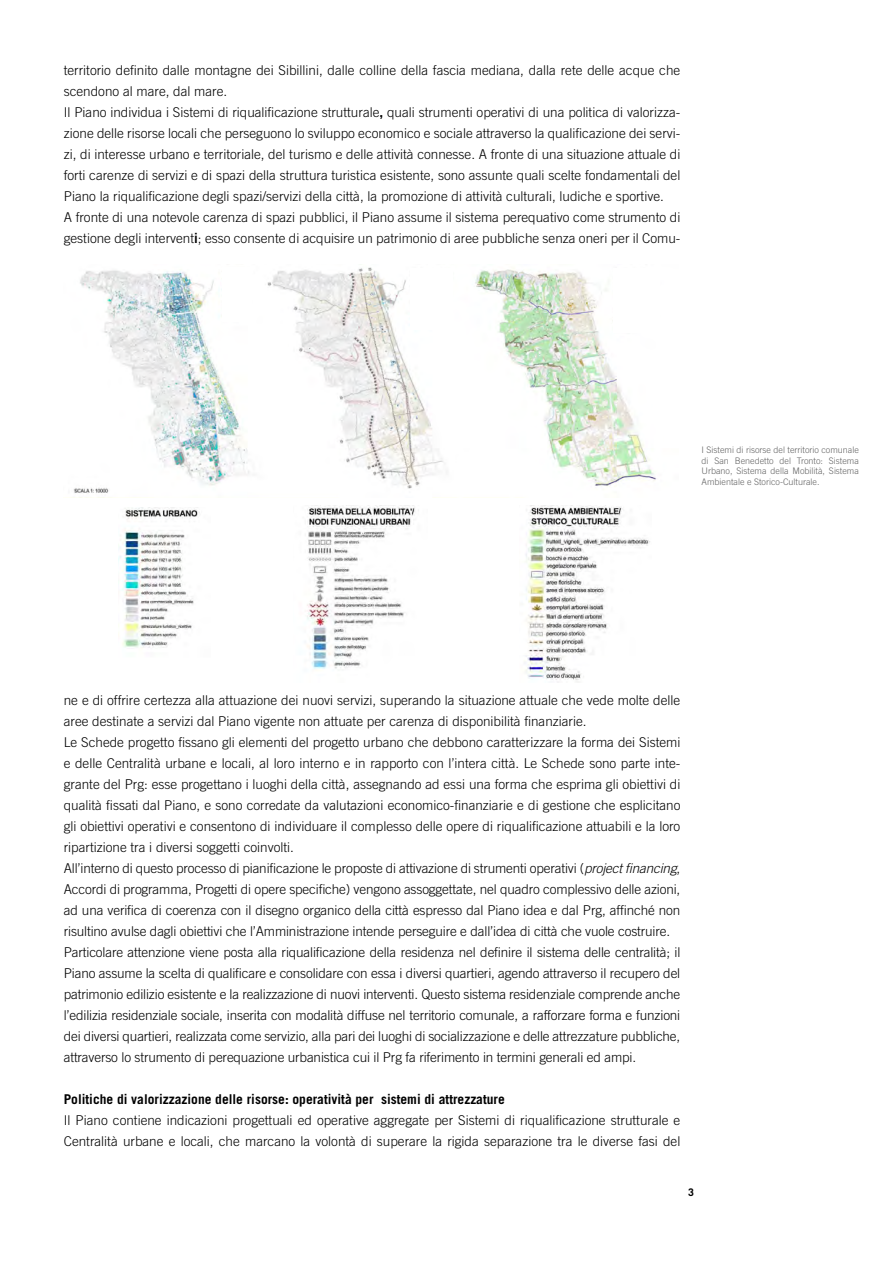
<style>
.page{position:relative;width:893px;height:1263px;background:#fff}
.page>*{position:absolute;margin:0;border:0;box-sizing:border-box;transform-origin:0 0}
.t1{font:300 13.5px/21px "Trade Gothic";color:#000}
.t2{font:700 13.5px "Trade Gothic";color:#000}
.t3{font:700 10.5px "Trade Gothic";color:#000}
.t4{font:300 9px/10.5px "Trade Gothic";color:#636363;text-align:justify}
.s1{font-weight:700}
.s2{font-style:italic}
</style>
<div class="page">
<img style="left:119px;top:507px;width:81px;height:141px">
<img style="left:73px;top:267px;width:584px;height:226px">
<div style="left:223px;top:267px;width:29px;height:55px;background:#fff"></div>
<div style="left:410px;top:268px;width:43px;height:61px;background:#fff"></div>
<div style="left:613px;top:269px;width:47px;height:64px;background:#fff"></div>
<img style="left:307px;top:506px;width:112px;height:163px">
<img style="left:525px;top:506px;width:125px;height:176px">
<p class="t1" style="left:64px;top:60px;width:618px">territorio definito dalle montagne dei Sibillini, dalle colline della fascia mediana, dalla rete delle acque che scendono al mare, dal mare.<br>Il Piano individua i Sistemi di riqualificazione strutturale<span class="s1">,</span> quali strumenti operativi di una politica di valorizza&shy;zione delle risorse locali che perseguono lo sviluppo economico e sociale attraverso la qualificazione dei servi&shy;zi, di interesse urbano e territoriale, del turismo e delle attività connesse. A fronte di una situazione attuale di forti carenze di servizi e di spazi della struttura turistica esistente, sono assunte quali scelte fondamentali del Piano la riqualificazione degli spazi/servizi della città, la promozione di attività culturali, ludiche e sportive.<br>A fronte di una notevole carenza di spazi pubblici, il Piano assume il sistema perequativo come strumento di gestione degli intervent<span class="s1">i</span>; esso consente di acquisire un patrimonio di aree pubbliche senza oneri per il Comu-</p>
<p class="t4" style="left:702px;top:444px;width:159px">I Sistemi di risorse del territorio comunale di San Benedetto del Tronto: Sistema Urbano, Sistema della Mobilità, Sistema Ambientale e Storico-Culturale.</p>
<p class="t1" style="left:64px;top:690px;width:618px">ne e di offrire certezza alla attuazione dei nuovi servizi, superando la situazione attuale che vede molte delle aree destinate a servizi dal Piano vigente non attuate per carenza di disponibilità finanziarie.<br>Le Schede progetto fissano gli elementi del progetto urbano che debbono caratterizzare la forma dei Sistemi e delle Centralità urbane e locali, al loro interno e in rapporto con l’intera città. Le Schede sono parte inte&shy;grante del Prg: esse progettano i luoghi della città, assegnando ad essi una forma che esprima gli obiettivi di qualità fissati dal Piano, e sono corredate da valutazioni economico-finanziarie e di gestione che esplicitano gli obiettivi operativi e consentono di individuare il complesso delle opere di riqualificazione attuabili e la loro ripartizione tra i diversi soggetti coinvolti.<br>All’interno di questo processo di pianificazione le proposte di attivazione di strumenti operativi (<span class="s2">project financing</span>, Accordi di programma, Progetti di opere specifiche) vengono assoggettate, nel quadro complessivo delle azioni, ad una verifica di coerenza con il disegno organico della città espresso dal Piano idea e dal Prg, affinché non risultino avulse dagli obiettivi che l’Amministrazione intende perseguire e dall’idea di città che vuole costruire.<br>Particolare attenzione viene posta alla riqualificazione della residenza nel definire il sistema delle centralità; il Piano assume la scelta di qualificare e consolidare con essa i diversi quartieri, agendo attraverso il recupero del patrimonio edilizio esistente e la realizzazione di nuovi interventi. Questo sistema residenziale comprende anche l’edilizia residenziale sociale, inserita con modalità diffuse nel territorio comunale, a rafforzare forma e funzioni dei diversi quartieri, realizzata come servizio, alla pari dei luoghi di socializzazione e delle attrezzature pubbliche, attraverso lo strumento di perequazione urbanistica cui il Prg fa riferimento in termini generali ed ampi.</p>
<p class="t2" style="left:64px;top:1091px;width:443px">Politiche di valorizzazione delle risorse: operatività per sistemi di attrezzature</p>
<p class="t1" style="left:64px;top:1110px;width:618px">Il Piano contiene indicazioni progettuali ed operative aggregate per Sistemi di riqualificazione strutturale e<br>Centralità urbane e locali, che marcano la volontà di superare la rigida separazione tra le diverse fasi del</p>
<p class="t3" style="left:688px;top:1186px;width:7px">3</p>
</div>
